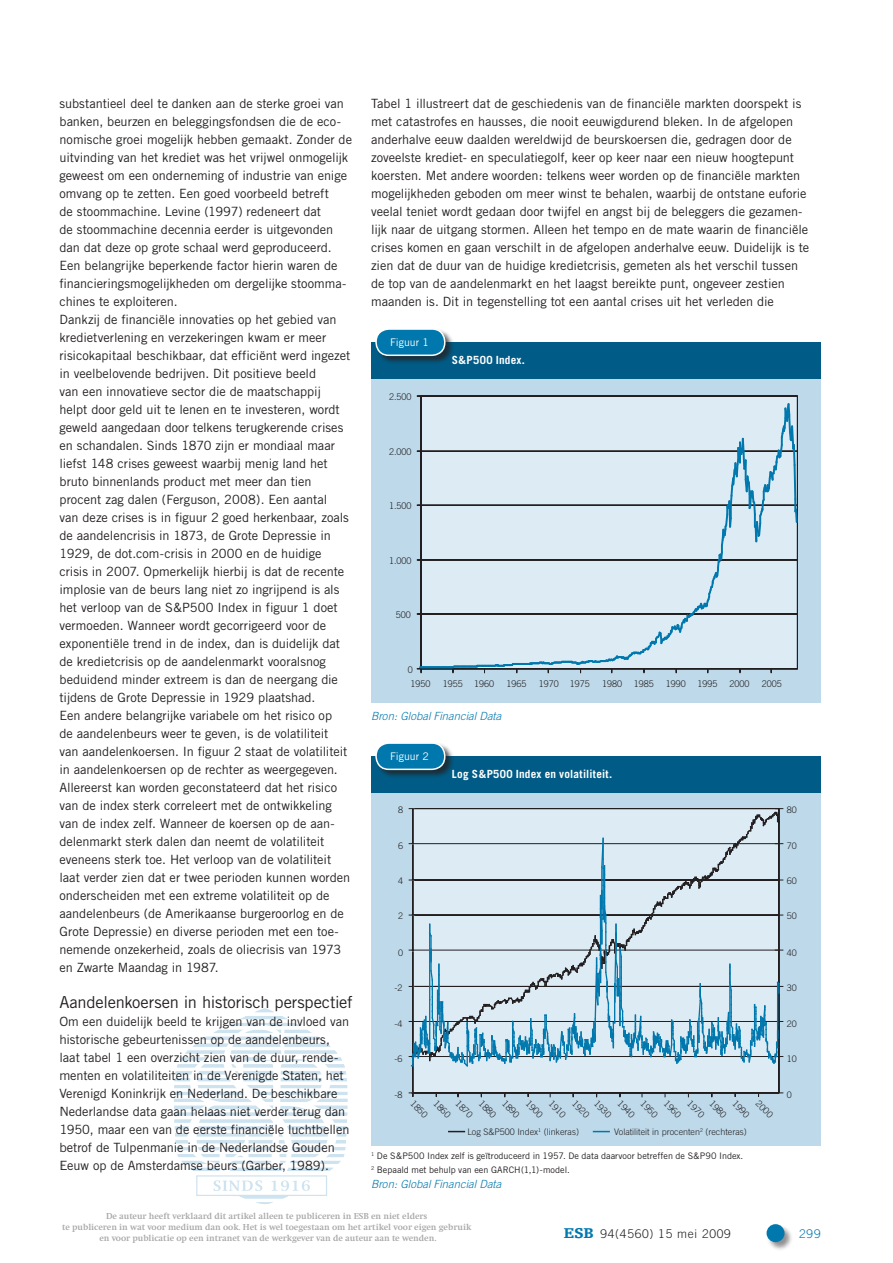
<style>
.page{position:relative;width:893px;height:1263px;background:#fff}
.page>*{position:absolute;margin:0;border:0;box-sizing:border-box;transform-origin:0 0}
.t1{font:16.5px "Trade Gothic";letter-spacing:-.015em;color:#231f20}
.t2{font:12.75px/18px "Trade Gothic";letter-spacing:-.005em;color:#231f20}
.t3{font:300 12px "Trade Gothic";letter-spacing:.06em;color:#231f20}
.t4{font:300 12px "Trade Gothic";color:#0078ae}
.t5{font:italic 300 11.25px "Trade Gothic";color:#0078ae}
.t6{font:700 11.25px "Trade Gothic";letter-spacing:.03em;color:#fff}
.t7{font:10.5px "Trade Gothic";color:#fff}
.t8{font:300 9.3px "Trade Gothic";color:#231f20}
.t9{font:700 9px/10.8px "Swift";color:#6c6d70;text-align:center}
.t10{font:300 9px "Trade Gothic";color:#231f20}
.t11{font:9px/13.5px "Trade Gothic";color:#231f20}
.s1{font-family:"Egyptienne F";font-weight:900;font-size:15px;color:#0078ae}
</style>
<div class="page">
<div style="left:766px;top:1224px;width:27px;height:27px;background:#231f20;opacity:.5"></div>
<div style="left:766px;top:1224px;width:18px;height:18px;background:#0078ae;border-radius:50%"></div>
<div style="left:371px;top:342px;width:450px;height:360px;background:#bdd9ea"></div>
<svg style="left:417px;top:396px;width:381px;height:277px;background:#cedee8"></svg>
<div style="left:371px;top:342px;width:450px;height:36px;background:#005c87"></div>
<div style="left:375px;top:328px;width:79px;height:37px;background:#231f20;opacity:.75"></div>
<div style="left:376px;top:329px;width:69px;height:26px;background:#0078ae;border-radius:13px"></div>
<div style="left:375px;top:328px;width:70px;height:28px;border:2px solid #fff;border-radius:13px"></div>
<div style="left:371px;top:756px;width:450px;height:390px;background:#bdd9ea"></div>
<div style="left:414px;top:809px;width:365px;height:284px;background:#dcebf4"></div>
<hr style="left:778px;top:809px;width:1px;height:284px;background:#231f20">
<hr style="left:413px;top:809px;width:1px;height:284px;background:#231f20">
<hr style="left:413px;top:1092px;width:366px;height:1px;background:#231f20">
<svg style="left:409px;top:1092px;width:5px;height:5px"></svg>
<svg style="left:409px;top:808px;width:374px;height:260px"></svg>
<svg style="left:448px;top:1131px;width:17px;height:1px"></svg>
<svg style="left:593px;top:1131px;width:17px;height:1px"></svg>
<div style="left:371px;top:756px;width:450px;height:36px;background:#005c87"></div>
<div style="left:375px;top:742px;width:79px;height:37px;background:#231f20;opacity:.75"></div>
<div style="left:376px;top:743px;width:69px;height:26px;background:#0078ae;border-radius:13px"></div>
<div style="left:375px;top:742px;width:70px;height:28px;border:2px solid #fff;border-radius:13px"></div>
<svg style="left:174px;top:1008px;width:174px;height:196px"></svg>
<p class="t2" style="left:60px;top:94px;width:294px">substantieel deel te danken aan de sterke groei van banken, beurzen en beleggingsfondsen die de eco&shy;nomische groei mogelijk hebben gemaakt. Zonder de uitvinding van het krediet was het vrijwel onmogelijk geweest om een onderneming of industrie van enige omvang op te zetten. Een goed voorbeeld betreft<br>de stoommachine. Levine (1997) redeneert dat<br>de stoommachine decennia eerder is uitgevonden dan dat deze op grote schaal werd geproduceerd.<br>Een belangrijke beperkende factor hierin waren de financieringsmogelijkheden om dergelijke stoomma&shy;chines te exploiteren.<br>Dankzij de financiële innovaties op het gebied van kredietverlening en verzekeringen kwam er meer risicokapitaal beschikbaar, dat efficiënt werd ingezet in veelbelovende bedrijven. Dit positieve beeld<br>van een innovatieve sector die de maatschappij<br>helpt door geld uit te lenen en te investeren, wordt geweld aangedaan door telkens terugkerende crises en schandalen. Sinds 1870 zijn er mondiaal maar liefst 148 crises geweest waarbij menig land het bruto binnenlands product met meer dan tien procent zag dalen (Ferguson, 2008). Een aantal<br>van deze crises is in figuur 2 goed herkenbaar, zoals de aandelencrisis in 1873, de Grote Depressie in 1929, de dot.com-crisis in 2000 en de huidige crisis in 2007. Opmerkelijk hierbij is dat de recente implosie van de beurs lang niet zo ingrijpend is als het verloop van de S&amp;P500 Index in figuur 1 doet vermoeden. Wanneer wordt gecorrigeerd voor de exponentiële trend in de index, dan is duidelijk dat de kredietcrisis op de aandelenmarkt vooralsnog beduidend minder extreem is dan de neergang die tijdens de Grote Depressie in 1929 plaatshad.<br>Een andere belangrijke variabele om het risico op<br>de aandelenbeurs weer te geven, is de volatiliteit<br>van aandelenkoersen. In figuur 2 staat de volatiliteit in aandelenkoersen op de rechter as weergegeven.<br>Allereerst kan worden geconstateerd dat het risico van de index sterk correleert met de ontwikkeling van de index zelf. Wanneer de koersen op de aan&shy;delenmarkt sterk dalen dan neemt de volatiliteit eveneens sterk toe. Het verloop van de volatiliteit laat verder zien dat er twee perioden kunnen worden onderscheiden met een extreme volatiliteit op de aandelenbeurs (de Amerikaanse burgeroorlog en de Grote Depressie) en diverse perioden met een toe&shy;nemende onzekerheid, zoals de oliecrisis van 1973 en Zwarte Maandag in 1987.</p>
<p class="t1" style="left:60px;top:992px;width:295px">Aandelenkoersen in historisch perspectief</p>
<p class="t2" style="left:60px;top:1012px;width:291px">Om een duidelijk beeld te krijgen van de invloed van historische gebeurtenissen op de aandelenbeurs, laat tabel 1 een overzicht zien van de duur, rende&shy;menten en volatiliteiten in de Verenigde Staten, het Verenigd Koninkrijk en Nederland. De beschikbare Nederlandse data gaan helaas niet verder terug dan 1950, maar een van de eerste financiële luchtbellen betrof de Tulpenmanie in de Nederlandse Gouden Eeuw op de Amsterdamse beurs (Garber, 1989).</p>
<p class="t2" style="left:371px;top:94px;width:440px">Tabel 1 illustreert dat de geschiedenis van de financiële markten doorspekt is met catastrofes en hausses, die nooit eeuwigdurend bleken. In de afgelopen anderhalve eeuw daalden wereldwijd de beurskoersen die, gedragen door de zoveelste krediet- en speculatiegolf, keer op keer naar een nieuw hoogtepunt koersten. Met andere woorden: telkens weer worden op de financiële markten mogelijkheden geboden om meer winst te behalen, waarbij de ontstane euforie veelal teniet wordt gedaan door twijfel en angst bij de beleggers die gezamen&shy;lijk naar de uitgang stormen. Alleen het tempo en de mate waarin de financiële crises komen en gaan verschilt in de afgelopen anderhalve eeuw. Duidelijk is te zien dat de duur van de huidige kredietcrisis, gemeten als het verschil tussen de top van de aandelenmarkt en het laagst bereikte punt, ongeveer zestien maanden is. Dit in tegenstelling tot een aantal crises uit het verleden die</p>
<p class="t7" style="left:390px;top:336px;width:40px">Figuur 1</p>
<p class="t8" style="left:389px;top:392px;width:24px">2.500</p>
<p class="t8" style="left:389px;top:446px;width:24px">2.000</p>
<p class="t8" style="left:389px;top:500px;width:24px">1.500</p>
<p class="t8" style="left:389px;top:555px;width:24px">1.000</p>
<p class="t8" style="left:396px;top:609px;width:16px">500</p>
<p class="t8" style="left:408px;top:664px;width:6px">0</p>
<p class="t6" style="left:452px;top:353px;width:75px">S&amp;P500 Index.</p>
<p class="t8" style="left:410px;top:678px;width:21px">1950</p>
<p class="t8" style="left:443px;top:678px;width:53px">1955 1960</p>
<p class="t8" style="left:506px;top:678px;width:21px">1965</p>
<p class="t8" style="left:539px;top:678px;width:53px">1970 1975</p>
<p class="t8" style="left:602px;top:678px;width:53px">1980 1985</p>
<p class="t8" style="left:666px;top:678px;width:53px">1990 1995</p>
<p class="t8" style="left:729px;top:678px;width:21px">2000</p>
<p class="t8" style="left:762px;top:678px;width:21px">2005</p>
<p class="t5" style="left:371px;top:709px;width:132px">Bron: Global Financial Data</p>
<p class="t7" style="left:390px;top:750px;width:40px">Figuur 2</p>
<p class="t10" style="left:398px;top:804px;width:6px">8</p>
<p class="t10" style="left:398px;top:841px;width:6px">6</p>
<p class="t10" style="left:398px;top:876px;width:6px">4</p>
<p class="t10" style="left:398px;top:911px;width:6px">2</p>
<p class="t10" style="left:398px;top:947px;width:6px">0</p>
<p class="t10" style="left:394px;top:982px;width:9px">-2</p>
<p class="t10" style="left:394px;top:1019px;width:9px">-4</p>
<p class="t10" style="left:394px;top:1054px;width:9px">-6</p>
<p class="t10" style="left:394px;top:1089px;width:9px">-8</p>
<p class="t6" style="left:452px;top:767px;width:162px">Log S&amp;P500 Index en volatiliteit.</p>
<p class="t10" style="left:416px;top:1098px;width:21px;rotate:45deg">1850</p>
<p class="t10" style="left:439px;top:1098px;width:21px;rotate:45deg">1860</p>
<p class="t10" style="left:461px;top:1098px;width:21px;rotate:45deg">1870</p>
<p class="t10" style="left:484px;top:1098px;width:21px;rotate:45deg">1880</p>
<p class="t10" style="left:508px;top:1098px;width:21px;rotate:45deg">1890</p>
<p class="t10" style="left:531px;top:1098px;width:21px;rotate:45deg">1900</p>
<p class="t10" style="left:554px;top:1098px;width:21px;rotate:45deg">1910</p>
<p class="t10" style="left:577px;top:1098px;width:21px;rotate:45deg">1920</p>
<p class="t10" style="left:599px;top:1098px;width:21px;rotate:45deg">1930</p>
<p class="t10" style="left:623px;top:1098px;width:21px;rotate:45deg">1940</p>
<p class="t10" style="left:646px;top:1098px;width:21px;rotate:45deg">1950</p>
<p class="t10" style="left:669px;top:1098px;width:21px;rotate:45deg">1960</p>
<p class="t10" style="left:693px;top:1098px;width:21px;rotate:45deg">1970</p>
<p class="t10" style="left:715px;top:1098px;width:21px;rotate:45deg">1980</p>
<p class="t10" style="left:738px;top:1098px;width:21px;rotate:45deg">1990</p>
<p class="t10" style="left:761px;top:1098px;width:21px;rotate:45deg">2000</p>
<p class="t10" style="left:467px;top:1127px;width:113px">Log S&amp;P500 Index<sup>1</sup> (linkeras)</p>
<p class="t10" style="left:614px;top:1126px;width:134px">Volatiliteit in procenten<sup>2</sup> (rechteras)</p>
<p class="t11" style="left:371px;top:1149px;width:374px"><sup>1</sup> De S&amp;P500 Index zelf is geïtroduceerd in 1957. De data daarvoor betreffen de S&amp;P90 Index.<br><sup>2</sup> Bepaald met behulp van een GARCH(1,1)-model.</p>
<p class="t5" style="left:371px;top:1177px;width:132px">Bron: Global Financial Data</p>
<p class="t10" style="left:787px;top:804px;width:11px">80</p>
<p class="t10" style="left:787px;top:841px;width:11px">70</p>
<p class="t10" style="left:787px;top:876px;width:11px">60</p>
<p class="t10" style="left:787px;top:911px;width:11px">50</p>
<p class="t10" style="left:787px;top:947px;width:11px">40</p>
<p class="t10" style="left:787px;top:982px;width:11px">30</p>
<p class="t10" style="left:787px;top:1019px;width:11px">20</p>
<p class="t10" style="left:787px;top:1054px;width:11px">10</p>
<p class="t10" style="left:787px;top:1089px;width:6px">0</p>
<p class="t9" style="left:62px;top:1211px;width:411px">De auteur heeft verklaard dit artikel alleen te publiceren in ESB en niet elders<br>te publiceren in wat voor medium dan ook. Het is wel toegestaan om het artikel voor eigen gebruik en voor publicatie op een intranet van de werkgever van de auteur aan te wenden.</p>
<p class="t3" style="left:564px;top:1226px;width:169px"><span class="s1">ESB</span> 94(4560) 15 mei 2009</p>
<p class="t4" style="left:799px;top:1226px;width:23px">299</p>
</div>
